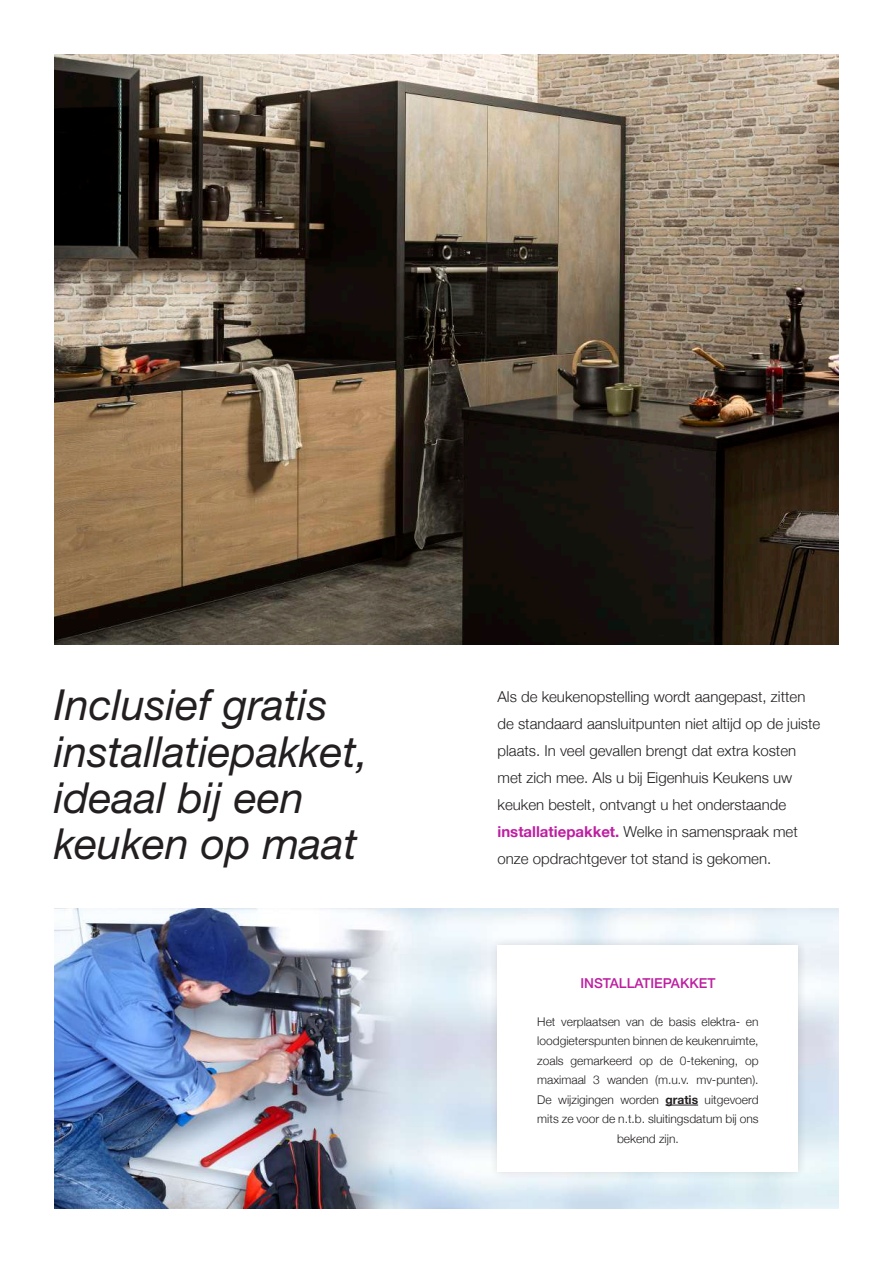
<style>
.page{position:relative;width:893px;height:1263px;background:#fff}
.page>*{position:absolute;margin:0;border:0;box-sizing:border-box;transform-origin:0 0}
.t1{font:italic 42.9px/46.5px "Helvetica Neue";color:#231f20}
.t2{font:300 15px/27px "Helvetica Neue";color:#231f20}
.t3{font:500 13.65px "Helvetica Neue";color:#be1fa1}
.t4{font:300 12px/19.5px "Helvetica Neue";color:#231f20;text-align:center}
.s1{font-weight:700;color:#be1fa1}
.s2{font-weight:700}
</style>
<div class="page">
<img style="left:54px;top:54px;width:785px;height:591px">
<img style="left:54px;top:908px;width:785px;height:301px">
<div style="left:489px;top:936px;width:319px;height:245px;background:#231f20;opacity:.15"></div>
<div style="left:497px;top:945px;width:301px;height:227px;background:#fff"></div>
<hr style="left:665px;top:1105px;width:33px;height:1px;background:#231f20">
<h1 class="t1" style="left:54px;top:681px;width:316px">Inclusief gratis installatiepakket, ideaal bij een keuken op maat</h1>
<p class="t2" style="left:497px;top:682px;width:324px">Als de keukenopstelling wordt aangepast, zitten de standaard aansluitpunten niet altijd op de juiste plaats. In veel gevallen brengt dat extra kosten met zich mee. Als u bij Eigenhuis Keukens uw keuken bestelt, ontvangt u het onderstaande <span class="s1">installatiepakket.</span> Welke in samenspraak met onze opdrachtgever tot stand is gekomen.</p>
<p class="t3" style="left:580px;top:972px;width:137px">INSTALLATIEPAKKET</p>
<p class="t4" style="left:537px;top:1011px;width:223px">Het verplaatsen van de basis elektra- en loodgieterspunten binnen de keukenruimte, zoals gemarkeerd op de 0-tekening, op maximaal 3 wanden (m.u.v. mv-punten).<br>De wijzigingen worden <span class="s2">gratis</span> uitgevoerd mits ze voor de n.t.b. sluitingsdatum bij ons bekend zijn.</p>
</div>
